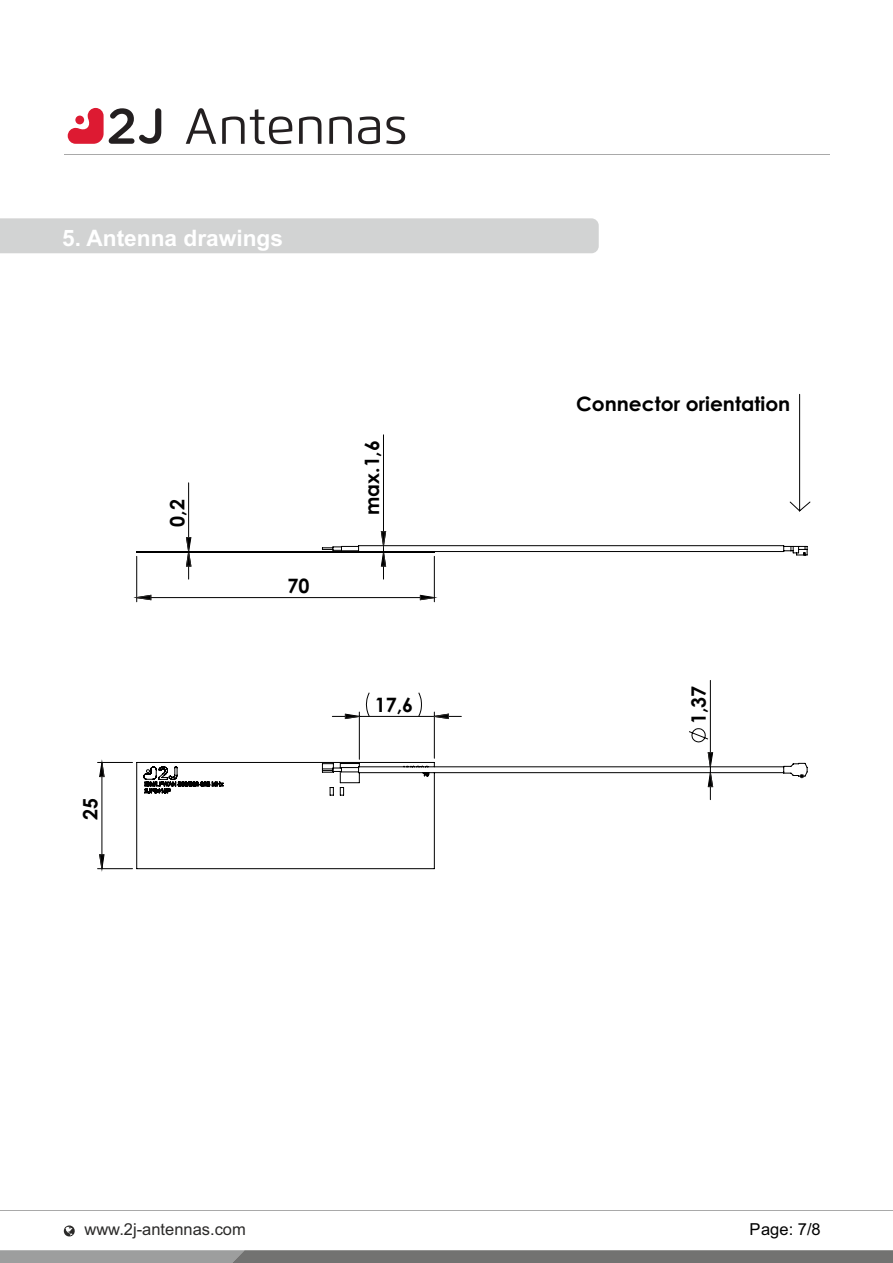
<style>
.page{position:relative;width:893px;height:1263px;background:#fff}
.page>*{position:absolute;margin:0;border:0;box-sizing:border-box;transform-origin:0 0}
.t1{font:700 22.65px "Arial";color:#fff}
.t2{font:700 19.8px "Century Gothic";color:#000}
.t3{font:16.5px "Arial";color:#2b2a29}
.t4{font:16.5px "Arial";color:#000}
</style>
<div class="page">
<svg style="left:0;top:1250px;width:893px;height:13px;background:#7f807f"></svg>
<hr style="left:0;top:1210px;width:893px;height:1px;background:#a9a9a9">
<svg style="left:63px;top:1225px;width:12px;height:11px"></svg>
<div style="left:0;top:218px;width:599px;height:35px;background:#d2d3d3"></div>
<svg style="left:790px;top:394px;width:20px;height:117px"></svg>
<hr style="left:383px;top:435px;width:1px;height:111px;background:#000">
<hr style="left:98px;top:868px;width:35px;height:1px;background:#000">
<hr style="left:98px;top:762px;width:35px;height:1px;background:#000">
<hr style="left:188px;top:483px;width:1px;height:68px;background:#000">
<svg style="left:99px;top:579px;width:614px;height:290px"></svg>
<svg style="left:136px;top:762px;width:671px;height:107px"></svg>
<svg style="left:136px;top:531px;width:671px;height:48px"></svg>
<hr style="left:64px;top:154px;width:765px;height:1px;background:#a9a9a9">
<svg style="left:68px;top:108px;width:93px;height:36px"></svg>
<div style="left:75px;top:116px;width:9px;height:8px;background:#dd1a32;border-radius:50%"></div>
<svg style="left:186px;top:108px;width:219px;height:36px"></svg>
<p class="t1" style="left:62px;top:230px;width:222px">5. Antenna drawings</p>
<p class="t2" style="left:170px;top:527px;width:29px;rotate:-90deg">0,2</p>
<p class="t2" style="left:83px;top:820px;width:23px;rotate:-90deg">25</p>
<p class="t2" style="left:287px;top:578px;width:23px">70</p>
<p class="t2" style="left:364px;top:515px;width:76px;rotate:-90deg">max.1,6</p>
<p class="t2" style="left:375px;top:697px;width:40px">17,6</p>
<p class="t3" style="left:84px;top:1223px;width:163px">www.2j-antennas.com</p>
<p class="t2" style="left:576px;top:396px;width:216px">Connector orientation</p>
<p class="t2" style="left:691px;top:724px;width:40px;rotate:-90deg">1,37</p>
<p class="t4" style="left:749px;top:1223px;width:73px">Page: 7/8</p>
</div>
